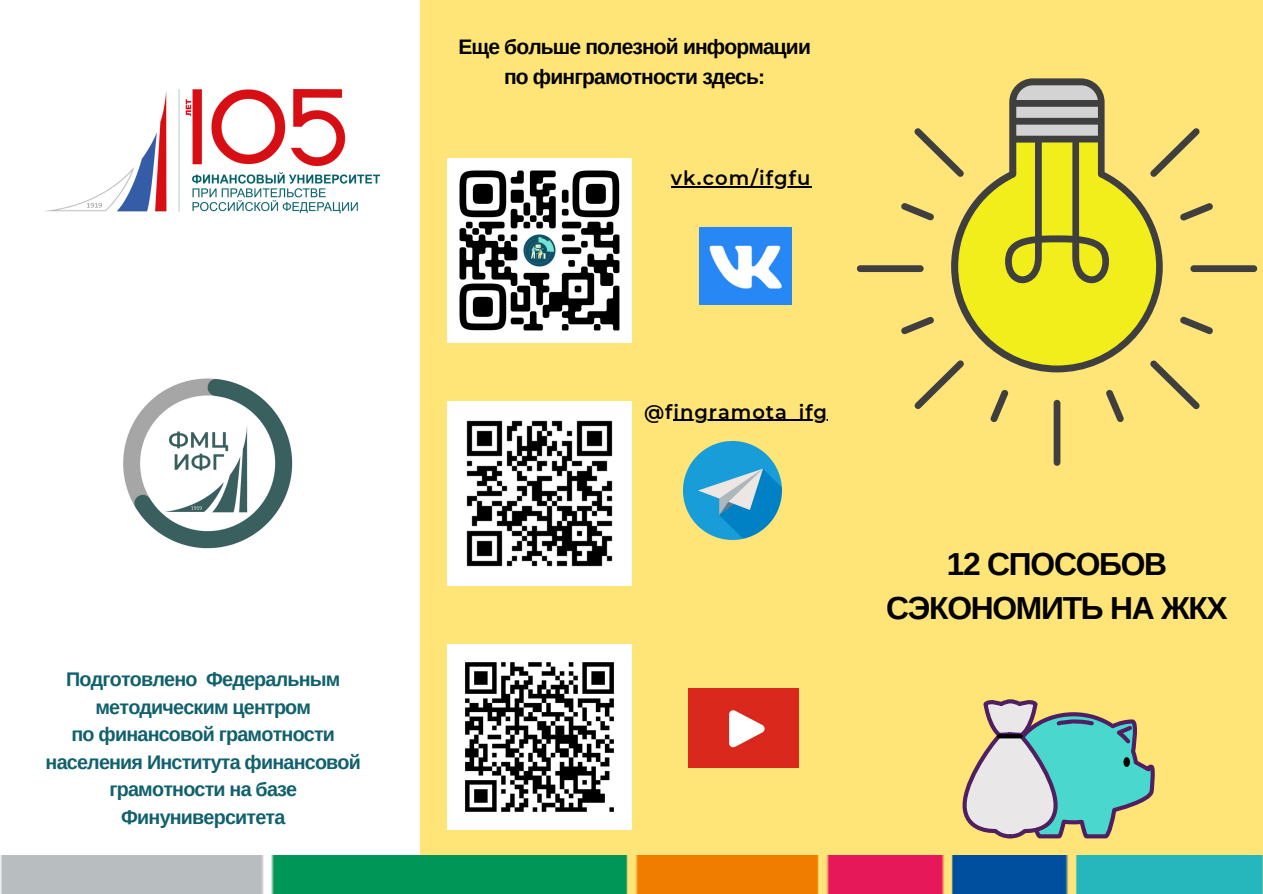
<style>
.page{position:relative;width:1263px;height:894px;background:#fff}
.page>*{position:absolute;margin:0;border:0;box-sizing:border-box;transform-origin:0 0}
.t1{font:700 31.8px/43.8px "Arimo";letter-spacing:-.04em;color:#000;text-align:center}
.t2{font:700 21px/29.2px "Arimo";letter-spacing:-.04em;color:#000;text-align:center}
.t3{font:700 19.65px/27.5px "Arimo";letter-spacing:-.04em;color:#10616d;text-align:center}
.t4{font:600 19.5px "Montserrat";letter-spacing:.05em;color:#000}
</style>
<div class="page">
<div style="left:822px;top:0;width:441px;height:893px;background:#ffe578"></div>
<div style="left:420px;top:0;width:421px;height:893px;background:#ffe578"></div>
<img style="left:123px;top:378px;width:170px;height:171px">
<img style="left:699px;top:227px;width:92px;height:78px">
<img style="left:447px;top:158px;width:184px;height:185px">
<img style="left:683px;top:441px;width:98px;height:98px">
<img style="left:447px;top:401px;width:184px;height:184px">
<img style="left:447px;top:644px;width:184px;height:184px">
<img style="left:688px;top:688px;width:110px;height:79px">
<svg style="left:962px;top:699px;width:193px;height:139px"></svg>
<svg style="left:997px;top:734px;width:26px;height:4px"></svg>
<svg style="left:857px;top:78px;width:400px;height:387px"></svg>
<hr style="left:671px;top:186px;width:141px;height:1px;background:#000">
<hr style="left:673px;top:419px;width:155px;height:2px;background:#000">
<img style="left:44px;top:89px;width:336px;height:125px">
<img style="left:0;top:855px;width:1263px;height:38px">
<p class="t3" style="left:66px;top:665px;width:276px">Подготовлено Федеральным методическим центром</p>
<h1 class="t3" style="left:46px;top:720px;width:317px">по финансовой грамотности населения Института финансовой грамотности на базе<br>Финуниверситета</h1>
<p class="t2" style="left:458px;top:32px;width:354px">Еще больше полезной информации по финграмотности здесь:</p>
<p class="t4" style="left:671px;top:166px;width:141px">vk.com/ifgfu</p>
<p class="t4" style="left:644px;top:399px;width:184px">@fingramota_ifg</p>
<p class="t1" style="left:886px;top:541px;width:343px">12 СПОСОБОВ<br>СЭКОНОМИТЬ НА ЖКХ</p>
</div>
